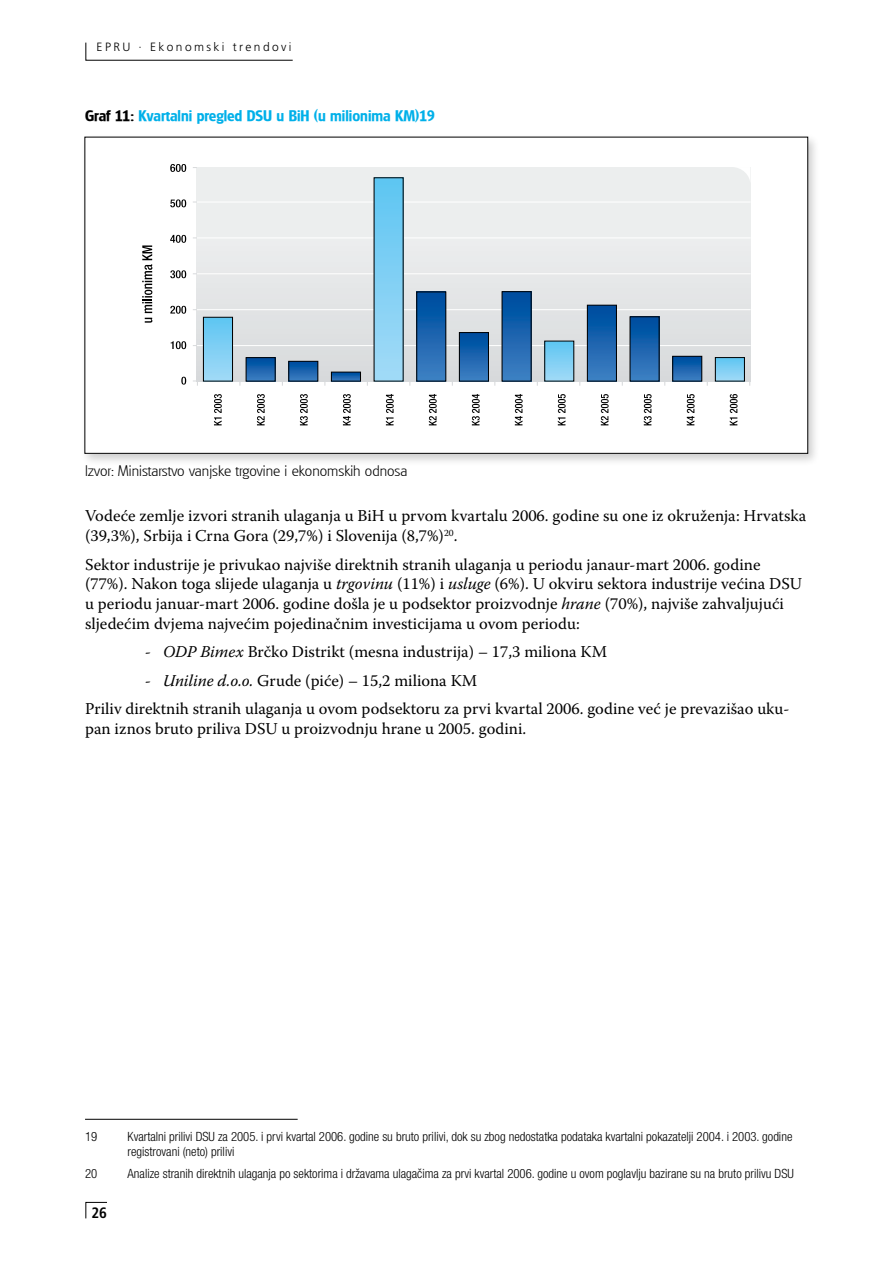
<style>
.page{position:relative;width:893px;height:1263px;background:#fff}
.page>*{position:absolute;margin:0;border:0;box-sizing:border-box;transform-origin:0 0}
.t1{font:16.5px/19.8px "Warnock Pro";color:#000}
.t2{font:15px "Goudita Sans Light SF";color:#000}
.t3{font:15px "Goudita Sans SF Bold";color:#00b0e9}
.t4{font:700 condensed 15px "Frutiger LT Std";color:#000}
.t5{font:300 condensed 12.75px/15.3px "Helvetica Neue LT Std";color:#000}
.t6{font:300 12px "Frutiger LT Std";letter-spacing:.2em;color:#000}
.s1{color:#000}
.s2{font-style:italic}
</style>
<div class="page">
<svg style="left:86px;top:42px;width:207px;height:19px"></svg>
<svg style="left:86px;top:1202px;width:21px;height:17px"></svg>
<div style="left:80px;top:132px;width:741px;height:335px;background:#000;opacity:.2"></div>
<div style="left:85px;top:137px;width:723px;height:316px;background:#fff"></div>
<div style="left:197px;top:167px;width:553px;height:214px;background:linear-gradient(to right,#e0e3e4,#e5e7e8)"></div>
<hr style="left:197px;top:201px;width:554px;height:2px;background:#fff">
<hr style="left:197px;top:237px;width:554px;height:1px;background:#fff">
<hr style="left:197px;top:273px;width:554px;height:1px;background:#fff">
<hr style="left:197px;top:309px;width:554px;height:1px;background:#fff">
<hr style="left:197px;top:345px;width:554px;height:1px;background:#fff">
<svg style="left:170px;top:164px;width:16px;height:8px"></svg>
<svg style="left:170px;top:199px;width:16px;height:8px"></svg>
<svg style="left:170px;top:235px;width:16px;height:8px"></svg>
<svg style="left:170px;top:270px;width:16px;height:8px"></svg>
<svg style="left:170px;top:306px;width:16px;height:8px"></svg>
<svg style="left:171px;top:341px;width:15px;height:8px"></svg>
<svg style="left:181px;top:377px;width:5px;height:8px"></svg>
<svg style="left:142px;top:245px;width:10px;height:78px"></svg>
<svg style="left:732px;top:167px;width:18px;height:18px"></svg>
<svg style="left:214px;top:394px;width:8px;height:31px"></svg>
<svg style="left:257px;top:394px;width:8px;height:31px"></svg>
<svg style="left:300px;top:394px;width:8px;height:31px"></svg>
<svg style="left:343px;top:394px;width:8px;height:31px"></svg>
<svg style="left:386px;top:394px;width:8px;height:31px"></svg>
<svg style="left:429px;top:394px;width:8px;height:31px"></svg>
<svg style="left:472px;top:394px;width:8px;height:31px"></svg>
<svg style="left:515px;top:394px;width:8px;height:31px"></svg>
<svg style="left:558px;top:394px;width:8px;height:31px"></svg>
<svg style="left:601px;top:394px;width:8px;height:31px"></svg>
<svg style="left:644px;top:394px;width:8px;height:31px"></svg>
<svg style="left:687px;top:394px;width:8px;height:31px"></svg>
<svg style="left:730px;top:394px;width:7px;height:31px"></svg>
<svg style="left:193px;top:380px;width:5px;height:6px"></svg>
<div style="left:203px;top:317px;width:30px;height:64px;background:linear-gradient(to bottom,#5ec5f2,#a1daf7)"></div>
<div style="left:203px;top:317px;width:30px;height:64px;border:1px solid #000"></div>
<svg style="left:248px;top:359px;width:25px;height:20px"></svg>
<div style="left:246px;top:357px;width:29px;height:24px;border:1px solid #000"></div>
<svg style="left:290px;top:363px;width:26px;height:16px"></svg>
<div style="left:288px;top:361px;width:30px;height:20px;border:1px solid #000"></div>
<svg style="left:333px;top:374px;width:26px;height:5px"></svg>
<div style="left:374px;top:178px;width:29px;height:203px;background:linear-gradient(to bottom,#5ec5f2,#a3daf7)"></div>
<div style="left:417px;top:292px;width:29px;height:89px;background:linear-gradient(to bottom,#004a9d,#4080c3)"></div>
<div style="left:416px;top:292px;width:30px;height:89px;border:1px solid #000"></div>
<div style="left:459px;top:333px;width:29px;height:48px;background:linear-gradient(to bottom,#004b9d,#407fc2)"></div>
<div style="left:459px;top:332px;width:30px;height:49px;border:1px solid #000"></div>
<div style="left:502px;top:292px;width:29px;height:89px;background:linear-gradient(to bottom,#004a9d,#4181c3)"></div>
<div style="left:545px;top:341px;width:29px;height:40px;background:linear-gradient(to bottom,#5ec6f2,#a0d9f6)"></div>
<div style="left:544px;top:341px;width:30px;height:40px;border:1px solid #000"></div>
<div style="left:587px;top:305px;width:29px;height:76px;background:linear-gradient(to bottom,#004a9d,#4080c2)"></div>
<div style="left:587px;top:305px;width:30px;height:76px;border:1px solid #000"></div>
<div style="left:630px;top:317px;width:29px;height:64px;background:linear-gradient(to bottom,#004a9d,#3f7fc2)"></div>
<svg style="left:674px;top:358px;width:26px;height:21px"></svg>
<div style="left:672px;top:356px;width:30px;height:25px;border:1px solid #000"></div>
<svg style="left:717px;top:359px;width:26px;height:20px"></svg>
<div style="left:715px;top:357px;width:30px;height:24px;border:1px solid #000"></div>
<hr style="left:85px;top:1119px;width:213px;height:1px;background:#000">
<p class="t6" style="left:97px;top:40px;width:196px">EPRU · Ekonomski trendovi</p>
<p class="t3" style="left:85px;top:106px;width:352px"><span class="s1">Graf 11:</span> Kvartalni pregled DSU u BiH (u milionima KM)19</p>
<p class="t2" style="left:85px;top:462px;width:324px">Izvor: Ministarstvo vanjske trgovine i ekonomskih odnosa</p>
<p class="t1" style="left:85px;top:506px;width:723px">Vodeće zemlje izvori stranih ulaganja u BiH u prvom kvartalu 2006. godine su one iz okruženja: Hrvatska (39,3%), Srbija i Crna Gora (29,7%) i Slovenija (8,7%)<sup>20</sup>.</p>
<p class="t1" style="left:85px;top:554px;width:718px">Sektor industrije je privukao najviše direktnih stranih ulaganja u periodu janaur-mart 2006. godine (77%). Nakon toga slijede ulaganja u <span class="s2">trgovinu</span> (11%) i <span class="s2">usluge</span> (6%). U okviru sektora industrije većina DSU u periodu januar-mart 2006. godine došla je u podsektor proizvodnje <span class="s2">hrane</span> (70%), najviše zahvaljujući sljedećim dvjema najvećim pojedinačnim investicijama u ovom periodu:</p>
<p class="t1" style="left:145px;top:642px;width:464px"><span class="s2">- ODP Bimex</span> Brčko Distrikt (mesna industrija) – 17,3 miliona KM</p>
<p class="t1" style="left:85px;top:666px;width:706px;line-height:28.3px;text-indent:60px"><span class="s2">- Uniline d.o.o.</span> Grude (piće) – 15,2 miliona KM<br>Priliv direktnih stranih ulaganja u ovom podsektoru za prvi kvartal 2006. godine već je prevazišao uku-</p>
<p class="t1" style="left:85px;top:718px;width:443px">pan iznos bruto priliva DSU u proizvodnju hrane u 2005. godini.</p>
<p class="t5" style="left:85px;top:1129px;width:14px">19</p>
<p class="t5" style="left:128px;top:1129px;width:666px">Kvartalni prilivi DSU za 2005. i prvi kvartal 2006. godine su bruto prilivi, dok su zbog nedostatka podataka kvartalni pokazatelji 2004. i 2003. godine registrovani (neto) prilivi</p>
<p class="t5" style="left:85px;top:1166px;width:14px">20</p>
<p class="t5" style="left:128px;top:1166px;width:668px">Analize stranih direktnih ulaganja po sektorima i državama ulagačima za prvi kvartal 2006. godine u ovom poglavlju bazirane su na bruto prilivu DSU</p>
<p class="t4" style="left:91px;top:1204px;width:16px">26</p>
</div>
